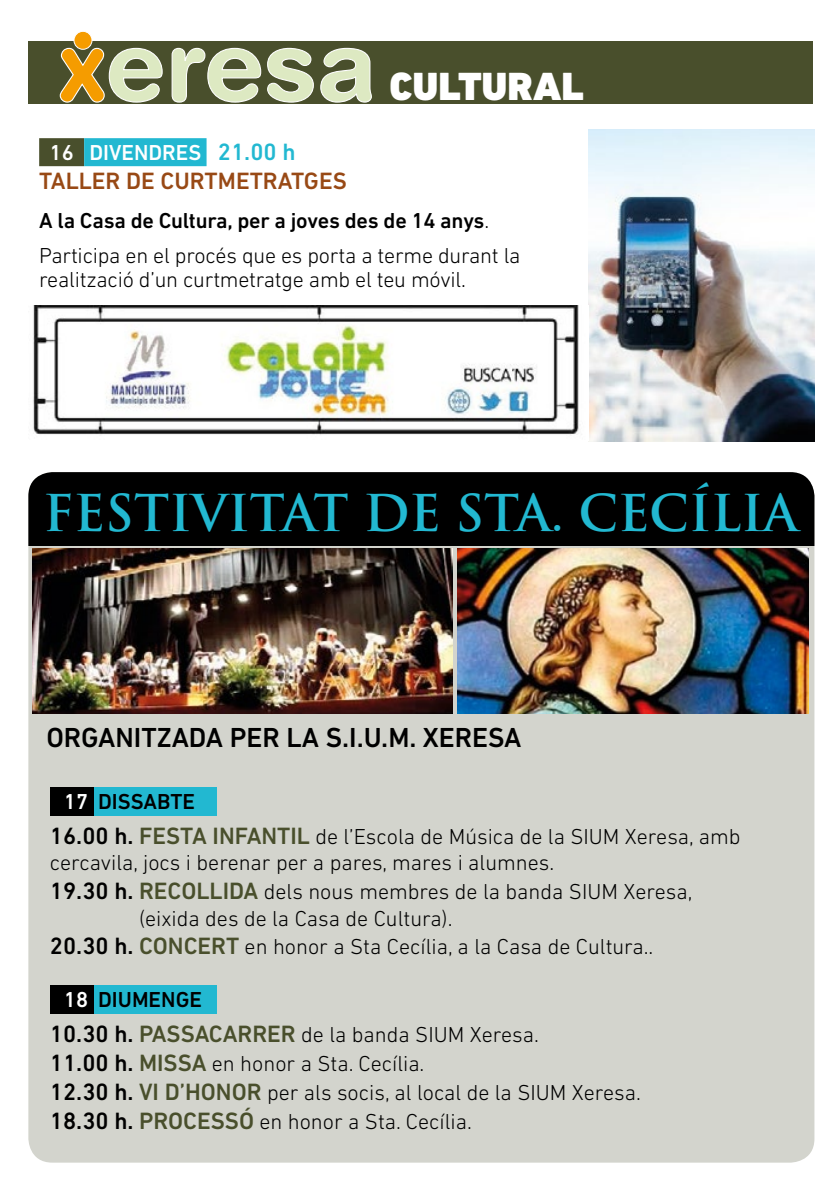
<style>
.page{position:relative;width:840px;height:1191px;background:#fff}
.page>*{position:absolute;margin:0;border:0;box-sizing:border-box;transform-origin:0 0}
.t1{font:700 49.4px "Trajan";color:#22b8d1}
.t2{font:900 40px "DIN Next LT Pro";color:#fff}
.t3{font:500 28px "DIN Next LT Pro";color:#000}
.t4{font:500 24px "DIN Next LT Pro";color:#984915}
.t5{font:300 22px/28.8px "DIN Next LT Pro";color:#000}
.t6{font:500 22px "DIN Next LT Pro";color:#fff}
.s1{font-size:24px;color:#22b8d1}
.s2{font-weight:500}
.s3{font-weight:500;color:#fff}
.s4{font-weight:500;font-size:24px}
.s5{font-weight:500;font-size:24px;color:#494f2c}
</style>
<div class="page">
<div style="left:28px;top:41px;width:811px;height:62px;background:#494f2c"></div>
<div style="left:74px;top:31px;width:18px;height:18px;background:#f59c00;border-radius:50%"></div>
<div style="left:73px;top:31px;width:19px;height:19px;border:1px solid #fff;border-radius:50%"></div>
<svg style="left:59px;top:47px;width:313px;height:56px"></svg>
<div style="left:28px;top:472px;width:786px;height:690px;background:#d3d4cd;border-radius:24px"></div>
<div style="left:28px;top:472px;width:786px;height:73px;background:#000"></div>
<img style="left:33px;top:549px;width:419px;height:164px">
<div style="left:86px;top:787px;width:130px;height:28px;background:#22b8d1"></div>
<div style="left:50px;top:787px;width:44px;height:28px;background:#000"></div>
<div style="left:86px;top:985px;width:130px;height:28px;background:#22b8d1"></div>
<div style="left:50px;top:985px;width:44px;height:28px;background:#000"></div>
<img style="left:457px;top:549px;width:351px;height:164px">
<img style="left:588px;top:129px;width:226px;height:312px">
<div style="left:39px;top:138px;width:45px;height:28px;background:#494f2c"></div>
<div style="left:84px;top:138px;width:122px;height:28px;background:#22b8d1"></div>
<img style="left:33px;top:305px;width:546px;height:130px">
<div style="left:813px;top:33px;width:26px;height:77px;background:#fff"></div>
<h2 class="t2" style="left:389px;top:63px;width:195px">CULTURAL</h2>
<p class="t6" style="left:50px;top:140px;width:247px">16 DIVENDRES <span class="s1">21.00 h</span></p>
<p class="t4" style="left:39px;top:167px;width:309px">TALLER DE CURTMETRATGES</p>
<p class="t5" style="left:39px;top:202px;width:482px;line-height:35.4px"><span class="s2">A la Casa de Cultura, per a joves des de 14 anys</span>.<br>Participa en el procés que es porta a terme durant la</p>
<p class="t5" style="left:39px;top:265px;width:428px">realització d’un curtmetratge amb el teu móvil.</p>
<h1 class="t1" style="left:43px;top:482px;width:756px">FESTIVITAT DE STA. CECÍLIA</h1>
<p class="t3" style="left:46px;top:721px;width:476px">ORGANITZADA PER LA S.I.U.M. XERESA</p>
<p class="t5" style="left:50px;top:783px;width:691px;line-height:35.2px;text-indent:14px"><span class="s3">17</span> <span class="s2">DISSABTE<br></span><span class="s4">16.00 h.</span> <span class="s5">FESTA INFANTIL</span> de l’Escola de Música de la SIUM Xeresa, amb</p>
<p class="t5" style="left:50px;top:848px;width:643px">cercavila, jocs i berenar per a pares, mares i alumnes.<br><span class="s4">19.30 h.</span> <span class="s5">RECOLLIDA</span> dels nous membres de la banda SIUM Xeresa,</p>
<p class="t5" style="left:50px;top:903px;width:604px;text-indent:89px">(eixida des de la Casa de Cultura).<br><span class="s4">20.30 h.</span> <span class="s5">CONCERT</span> en honor a Sta Cecília, a la Casa de Cultura..</p>
<p class="t5" style="left:50px;top:981px;width:490px;line-height:35.2px;text-indent:14px"><span class="s3">18</span> <span class="s2">DIUMENGE<br></span><span class="s4">10.30 h.</span> <span class="s5">PASSACARRER</span> de la banda SIUM Xeresa.</p>
<p class="t5" style="left:50px;top:1049px;width:592px"><span class="s4">11.00 h.</span> <span class="s5">MISSA</span> en honor a Sta. Cecília.<br><span class="s4">12.30 h.</span> <span class="s5">VI D’HONOR</span> per als socis, al local de la SIUM Xeresa.<br><span class="s4">18.30 h.</span> <span class="s5">PROCESSÓ</span> en honor a Sta. Cecília.</p>
</div>
